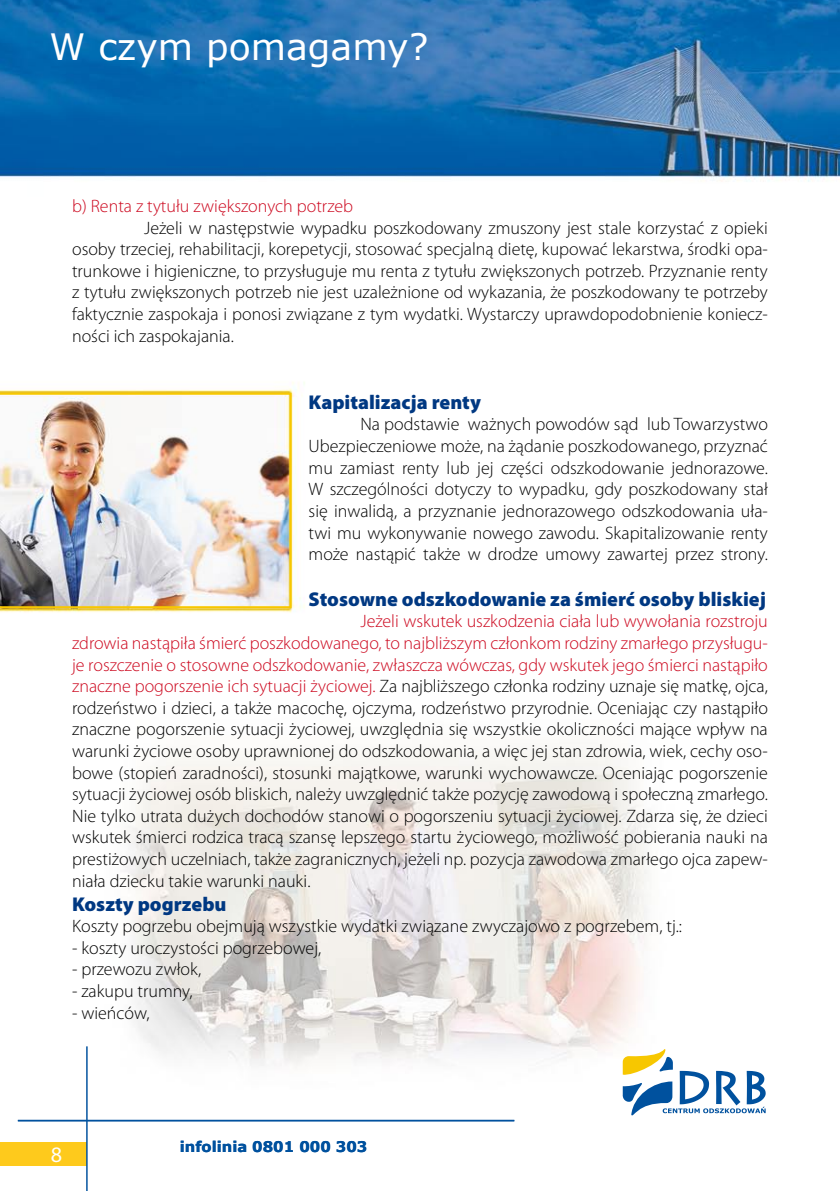
<style>
.page{position:relative;width:840px;height:1191px;background:#fff}
.page>*{position:absolute;margin:0;border:0;box-sizing:border-box;transform-origin:0 0}
.t1{font:36.2px "Verdana";color:#fff}
.t2{font:900 20px "Myriad Pro";color:#003882}
.t3{font:300 18px/21.6px "Myriad Pro";color:#000;text-align:justify}
.t4{font:300 18px "Myriad Pro";color:#cc071e}
.t5{font:700 14.8px "Verdana";color:#00519e}
.s1{color:#cc071e}
</style>
<div class="page">
<img style="left:0;top:0;width:838px;height:1166px">
<svg style="left:622px;top:1047px;width:143px;height:71px"></svg>
<div style="left:0;top:1142px;width:86px;height:23px;background:#feca1c"></div>
<hr style="left:18px;top:1119px;width:496px;height:2px;background:#00519e">
<hr style="left:86px;top:1046px;width:2px;height:145px;background:#00519e">
<img style="left:0;top:393px;width:291px;height:215px">
<h1 class="t1" style="left:50px;top:24px;width:380px">W czym pomagamy?</h1>
<p class="t4" style="left:72px;top:195px;width:282px">b) Renta z tytułu zwiększonych potrzeb</p>
<p class="t3" style="left:72px;top:217px;width:697px;text-indent:72px">Jeżeli w następstwie wypadku poszkodowany zmuszony jest stale korzystać z opieki osoby trzeciej, rehabilitacji, korepetycji, stosować specjalną dietę, kupować lekarstwa, środki opa&shy;trunkowe i higieniczne, to przysługuje mu renta z tytułu zwiększonych potrzeb. Przyznanie renty z tytułu zwiększonych potrzeb nie jest uzależnione od wykazania, że poszkodowany te potrzeby faktycznie zaspokaja i ponosi związane z tym wydatki. Wystarczy uprawdopodobnienie koniecz&shy;ności ich zaspokajania.</p>
<p class="t2" style="left:308px;top:389px;width:174px">Kapitalizacja renty</p>
<p class="t3" style="left:308px;top:413px;width:460px;text-indent:52px">Na podstawie ważnych powodów sąd lub Towarzystwo Ubezpieczeniowe może, na żądanie poszkodowanego, przyznać mu zamiast renty lub jej części odszkodowanie jednorazowe.<br>W szczególności dotyczy to wypadku, gdy poszkodowany stał się inwalidą, a przyznanie jednorazowego odszkodowania uła&shy;twi mu wykonywanie nowego zawodu. Skapitalizowanie renty może nastąpić także w drodze umowy zawartej przez strony.</p>
<p class="t2" style="left:308px;top:585px;width:458px">Stosowne odszkodowanie za śmierć osoby bliskiej</p>
<p class="t3" style="left:72px;top:610px;width:697px;text-indent:288px"><span class="s1">Jeżeli wskutek uszkodzenia ciała lub wywołania rozstroju zdrowia nastąpiła śmierć poszkodowanego, to najbliższym członkom rodziny zmarłego przysługu&shy;je roszczenie o stosowne odszkodowanie, zwłaszcza wówczas, gdy wskutek jego śmierci nastąpiło znaczne pogorszenie ich sytuacji życiowej.</span> Za najbliższego członka rodziny uznaje się matkę, ojca, rodzeństwo i dzieci, a także macochę, ojczyma, rodzeństwo przyrodnie. Oceniając czy nastąpiło znaczne pogorszenie sytuacji życiowej, uwzględnia się wszystkie okoliczności mające wpływ na warunki życiowe osoby uprawnionej do odszkodowania, a więc jej stan zdrowia, wiek, cechy oso&shy;bowe (stopień zaradności), stosunki majątkowe, warunki wychowawcze. Oceniając pogorszenie sytuacji życiowej osób bliskich, należy uwzględnić także pozycję zawodową i społeczną zmarłego.<br>Nie tylko utrata dużych dochodów stanowi o pogorszeniu sytuacji życiowej. Zdarza się, że dzieci wskutek śmierci rodzica tracą szansę lepszego startu życiowego, możliwość pobierania nauki na prestiżowych uczelniach, także zagranicznych, jeżeli np. pozycja zawodowa zmarłego ojca zapew&shy;niała dziecku takie warunki nauki.</p>
<p class="t2" style="left:72px;top:890px;width:156px">Koszty pogrzebu</p>
<p class="t3" style="left:72px;top:915px;width:611px">Koszty pogrzebu obejmują wszystkie wydatki związane zwyczajowo z pogrzebem, tj.:</p>
<p class="t3" style="left:72px;top:937px;width:250px">- koszty uroczystości pogrzebowej,</p>
<p class="t3" style="left:72px;top:958px;width:131px">- przewozu zwłok,</p>
<p class="t3" style="left:72px;top:980px;width:122px">- zakupu trumny,</p>
<p class="t3" style="left:72px;top:1001px;width:79px">- wieńców,</p>
<p class="t5" style="left:180px;top:1137px;width:189px">infolinia 0801 000 303</p>
</div>
